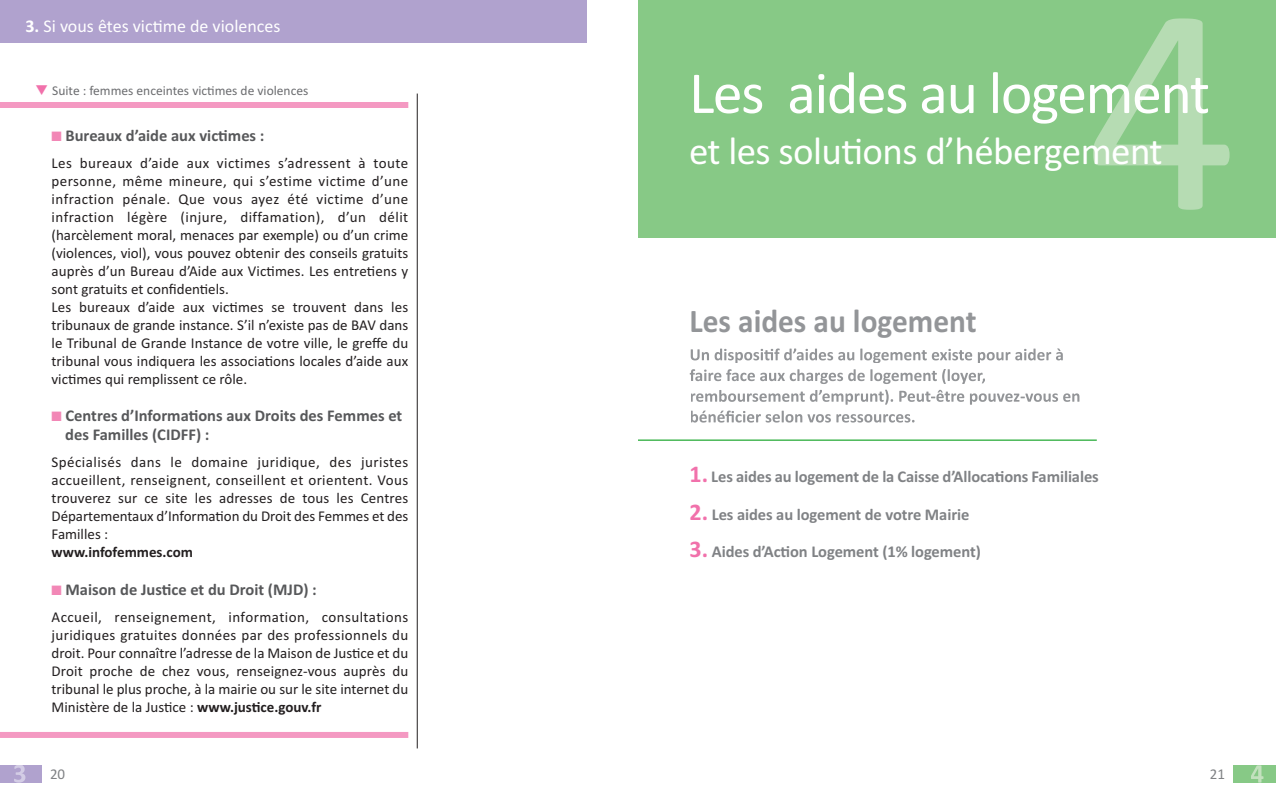
<style>
.page{position:relative;width:1276px;height:808px;background:#fff}
.page>*{position:absolute;margin:0;border:0;box-sizing:border-box;transform-origin:0 0}
.t1{font:60px "Calibri";letter-spacing:-.025em;color:#fff}
.t2{font:39px "Calibri";letter-spacing:-.015em;color:#fff}
.t3{font:700 33px "Calibri";color:#939598;scale:.95 1}
.t4{font:18px "Calibri";color:#fff}
.t5{font:700 16.5px "Calibri";letter-spacing:-.005em;color:#808285}
.t6{font:700 16.5px/19.8px "Calibri";color:#57585a}
.t7{font:15px/18px "Calibri";color:#231f20;text-align:justify}
.t8{font:700 15px "Calibri";color:#231f20}
.t9{font:15px "Calibri";color:#808285}
.t10{font:13.5px "Calibri";color:#6c6d70}
.s1{font-weight:700}
.s2{color:#f171ab}
.s3{color:#f287b6}
.s4{font-size:24px;color:#f171ab}
</style>
<div class="page">
<div style="left:0;top:0;width:587px;height:43px;background:#b0a2ce"></div>
<div style="left:0;top:765px;width:42px;height:17px;background:#b0a2ce"></div>
<svg style="left:14px;top:765px;width:11px;height:17px"></svg>
<div style="left:1233px;top:765px;width:43px;height:17px;background:#87c986"></div>
<svg style="left:1251px;top:765px;width:12px;height:17px"></svg>
<div style="left:0;top:102px;width:408px;height:6px;background:#f499c2"></div>
<hr style="left:417px;top:94px;width:1px;height:654px;background:#231f20">
<div style="left:0;top:732px;width:408px;height:6px;background:#f499c2"></div>
<div style="left:638px;top:0;width:638px;height:238px;background:#87c986"></div>
<svg style="left:1093px;top:18px;width:136px;height:192px"></svg>
<svg style="left:690px;top:349px;width:44px;height:11px"></svg>
<svg style="left:690px;top:369px;width:23px;height:12px"></svg>
<svg style="left:691px;top:393px;width:26px;height:9px"></svg>
<svg style="left:691px;top:410px;width:24px;height:13px"></svg>
<hr style="left:638px;top:439px;width:458px;height:2px;background:#49b857">
<p class="t4" style="left:26px;top:15px;width:256px"><span class="s1">3.</span> Si vous êtes victime de violences</p>
<p class="t10" style="left:35px;top:83px;width:275px"><span class="s2">❑</span> Suite : femmes enceintes victimes de violences</p>
<p class="t6" style="left:52px;top:125px;width:214px"><span class="s3">■</span> Bureaux d’aide aux victimes :</p>
<p class="t7" style="left:52px;top:153px;width:358px;text-align:left">Les bureaux d’aide aux victimes s’adressent à toute personne, même mineure, qui s’estime victime d’une infraction pénale. Que vous ayez été victime d’une infraction légère (injure, diffamation), d’un délit (harcèlement moral, menaces par exemple) ou d’un crime (violences, viol), vous pouvez obtenir des conseils gratuits auprès d’un Bureau d’Aide aux Victimes. Les entretiens y sont gratuits et confidentiels.<br>Les bureaux d’aide aux victimes se trouvent dans les tribunaux de grande instance. S’il n’existe pas de BAV dans le Tribunal de Grande Instance de votre ville, le greffe du tribunal vous indiquera les associations locales d’aide aux victimes qui remplissent ce rôle.</p>
<p class="t6" style="left:65px;top:405px;width:339px;text-indent:-14px"><span class="s3">■</span> Centres d’Informations aux Droits des Femmes et des Familles (CIDFF) :</p>
<p class="t7" style="left:52px;top:453px;width:358px">Spécialisés dans le domaine juridique, des juristes accueillent, renseignent, conseillent et orientent. Vous trouverez sur ce site les adresses de tous les Centres Départementaux d’Information du Droit des Femmes et des Familles :</p>
<p class="t8" style="left:52px;top:543px;width:143px">www.infofemmes.com</p>
<p class="t6" style="left:52px;top:579px;width:267px"><span class="s3">■</span> Maison de Justice et du Droit (MJD) :</p>
<p class="t7" style="left:52px;top:607px;width:358px">Accueil, renseignement, information, consultations juridiques gratuites données par des professionnels du droit. Pour connaître l’adresse de la Maison de Justice et du Droit proche de chez vous, renseignez-vous auprès du tribunal le plus proche, à la mairie ou sur le site internet du Ministère de la Justice : <span class="s1">www.justice.gouv.fr</span></p>
<h1 class="t1" style="left:689px;top:57px;width:522px">Les aides au logement</h1>
<h2 class="t2" style="left:689px;top:128px;width:475px">et les solutions d’hébergement</h2>
<h3 class="t3" style="left:689px;top:302px;width:304px">Les aides au logement</h3>
<p class="t5" style="left:689px;top:467px;width:411px"><span class="s4">1.</span> Les aides au logement de la Caisse d’Allocations Familiales</p>
<p class="t5" style="left:689px;top:505px;width:281px"><span class="s4">2.</span> Les aides au logement de votre Mairie</p>
<p class="t5" style="left:689px;top:542px;width:293px"><span class="s4">3.</span> Aides d’Action Logement (1% logement)</p>
<p class="t9" style="left:50px;top:765px;width:17px">20</p>
<p class="t9" style="left:1209px;top:765px;width:17px">21</p>
</div>
